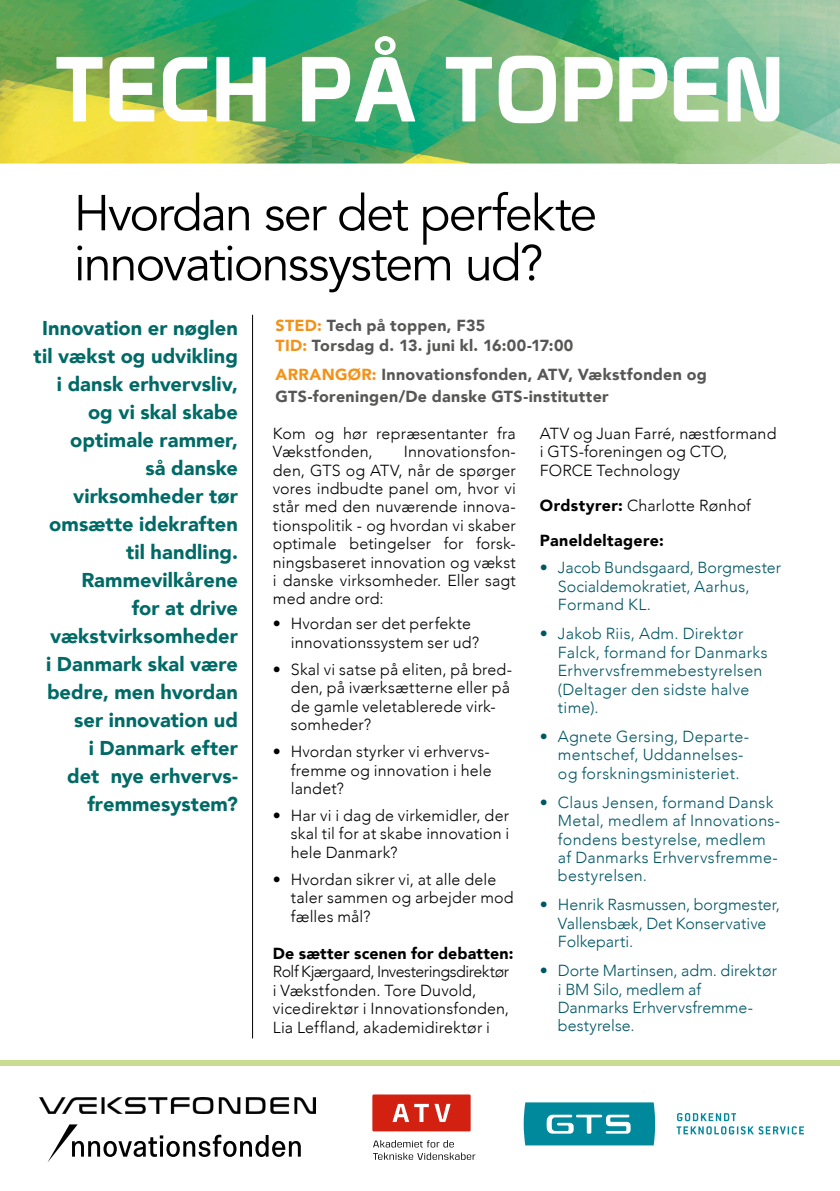
<style>
.page{position:relative;width:840px;height:1191px;background:#fff}
.page>*{position:absolute;margin:0;border:0;box-sizing:border-box;transform-origin:0 0}
.t1{font:90px "Prototype";letter-spacing:.02em;color:#fff}
.t2{font:50px/50px "Avenir";letter-spacing:-.035em;color:#000}
.t3{font:900 20px/28px "Avenir";letter-spacing:.005em;color:#006a66;text-align:right}
.t4{font:300 16px/18.4px "Avenir";letter-spacing:.01em;color:#000}
.t5{font:300 16px/18.4px "Avenir";letter-spacing:.015em;color:#005663}
.t6{font:900 16px/20px "Avenir";letter-spacing:.02em;color:#575756}
.t7{font:900 16px "Avenir";letter-spacing:.015em;color:#000}
.s1{color:#f39219}
.s2{font-weight:900}
</style>
<div class="page">
<img style="left:0;top:0;width:839px;height:163px">
<hr style="left:252px;top:315px;width:1px;height:723px;background:#000">
<div style="left:0;top:1060px;width:839px;height:6px;background:#c8dc94"></div>
<svg style="left:48px;top:1124px;width:252px;height:38px"></svg>
<img style="left:40px;top:1097px;width:275px;height:16px">
<div style="left:372px;top:1094px;width:98px;height:37px;background:#d22011"></div>
<svg style="left:392px;top:1103px;width:36px;height:19px"></svg>
<svg style="left:434px;top:1103px;width:16px;height:19px"></svg>
<svg style="left:372px;top:1140px;width:103px;height:19px"></svg>
<svg style="left:676px;top:1113px;width:127px;height:21px"></svg>
<svg style="left:523px;top:1102px;width:131px;height:43px;background:#2398aa"></svg>
<h1 class="t1" style="left:55px;top:36px;width:729px">TECH PÅ TOPPEN</h1>
<h2 class="t2" style="left:74px;top:189px;width:524px">Hvordan ser det perfekte innovationssystem ud?</h2>
<p class="t3" style="left:34px;top:313px;width:206px">Innovation er nøglen til vækst og udvikling i dansk erhvervsliv, og vi skal skabe optimale rammer,<br>så danske virksomheder tør omsætte idekraften til handling.<br>Rammevilkårene<br>for at drive vækstvirksomheder<br>i Danmark skal være bedre, men hvordan ser innovation ud<br>i Danmark efter<br>det nye erhvervs&shy;fremmesystem?</p>
<p class="t6" style="left:275px;top:315px;width:299px"><span class="s1">STED:</span> Tech på toppen, F35<br><span class="s1">TID:</span> Torsdag d. 13. juni kl. 16:00-17:00</p>
<p class="t6" style="left:275px;top:363px;width:432px;line-height:22px"><span class="s1">ARRANGØR:</span> Innovationsfonden, ATV, Vækstfonden og<br>GTS-foreningen/De danske GTS-institutter</p>
<p class="t4" style="left:273px;top:424px;width:244px">Kom og hør repræsentanter fra<br>Vækstfonden,</p>
<p class="t4" style="left:539px;top:424px;width:238px">ATV og Juan Farré, næstformand i GTS-foreningen og CTO,<br>FORCE Technology</p>
<p class="t4" style="left:539px;top:496px;width:212px"><span class="s2">Ordstyrer:</span> Charlotte Rønhof</p>
<p class="t7" style="left:539px;top:527px;width:125px">Paneldeltagere:</p>
<p class="t5" style="left:557px;top:559px;width:224px;text-indent:-18px">• Jacob Bundsgaard, Borgmester<br>Socialdemokratiet, Aarhus,<br>Formand KL.</p>
<p class="t5" style="left:557px;top:624px;width:211px;text-indent:-18px">• Jakob Riis, Adm. Direktør<br>Falck, formand for Danmarks<br>Erhvervsfremmebestyrelsen (Deltager den sidste halve time).</p>
<p class="t5" style="left:557px;top:727px;width:193px;text-indent:-18px">• Agnete Gersing, Departe&shy;mentschef, Uddannelses&shy;og forskningsministeriet.</p>
<p class="t5" style="left:557px;top:793px;width:223px;text-indent:-18px">• Claus Jensen, formand Dansk<br>Metal, medlem af Innovations&shy;fondens bestyrelse, medlem af Danmarks Erhvervsfremme&shy;bestyrelsen.</p>
<p class="t5" style="left:557px;top:895px;width:223px;text-indent:-18px">• Henrik Rasmussen, borgmester,<br>Vallensbæk, Det Konservative<br>Folkeparti.</p>
<p class="t5" style="left:557px;top:961px;width:220px;text-indent:-18px">• Dorte Martinsen, adm. direktør i BM Silo, medlem af<br>Danmarks Erhvervsfremme&shy;bestyrelse.</p>
<p class="t4" style="left:273px;top:442px;width:244px;text-align:justify;text-indent:131px">Innovationsfon&shy;den, GTS og ATV, når de spørger vores indbudte panel om, hvor vi står med den nuværende innova&shy;tionspolitik - og hvordan vi skaber optimale betingelser for forsk&shy;ningsbaseret innovation og vækst i danske virksomheder. Eller sagt med andre ord:</p>
<p class="t4" style="left:291px;top:615px;width:189px;text-indent:-18px">• Hvordan ser det perfekte innovationssystem ser ud?</p>
<p class="t4" style="left:291px;top:660px;width:222px;text-indent:-18px">• Skal vi satse på eliten, på bred&shy;den, på iværksætterne eller på de gamle veletablerede virk&shy;somheder?</p>
<p class="t4" style="left:291px;top:742px;width:202px;text-indent:-18px">• Hvordan styrker vi erhvervs&shy;fremme og innovation i hele landet?</p>
<p class="t4" style="left:291px;top:806px;width:220px;text-align:justify;text-indent:-18px">• Har vi i dag de virkemidler, der skal til for at skabe innovation i hele Danmark?</p>
<p class="t4" style="left:291px;top:870px;width:224px;text-indent:-18px">• Hvordan sikrer vi, at alle dele taler sammen og arbejder mod fælles mål?</p>
<p class="t7" style="left:273px;top:939px;width:242px">De sætter scenen for debatten:</p>
<p class="t4" style="left:273px;top:962px;width:238px">Rolf Kjærgaard, Investeringsdirektør i Vækstfonden. Tore Duvold, vicedirektør i Innovationsfonden, Lia Leffland, akademidirektør i</p>
</div>
